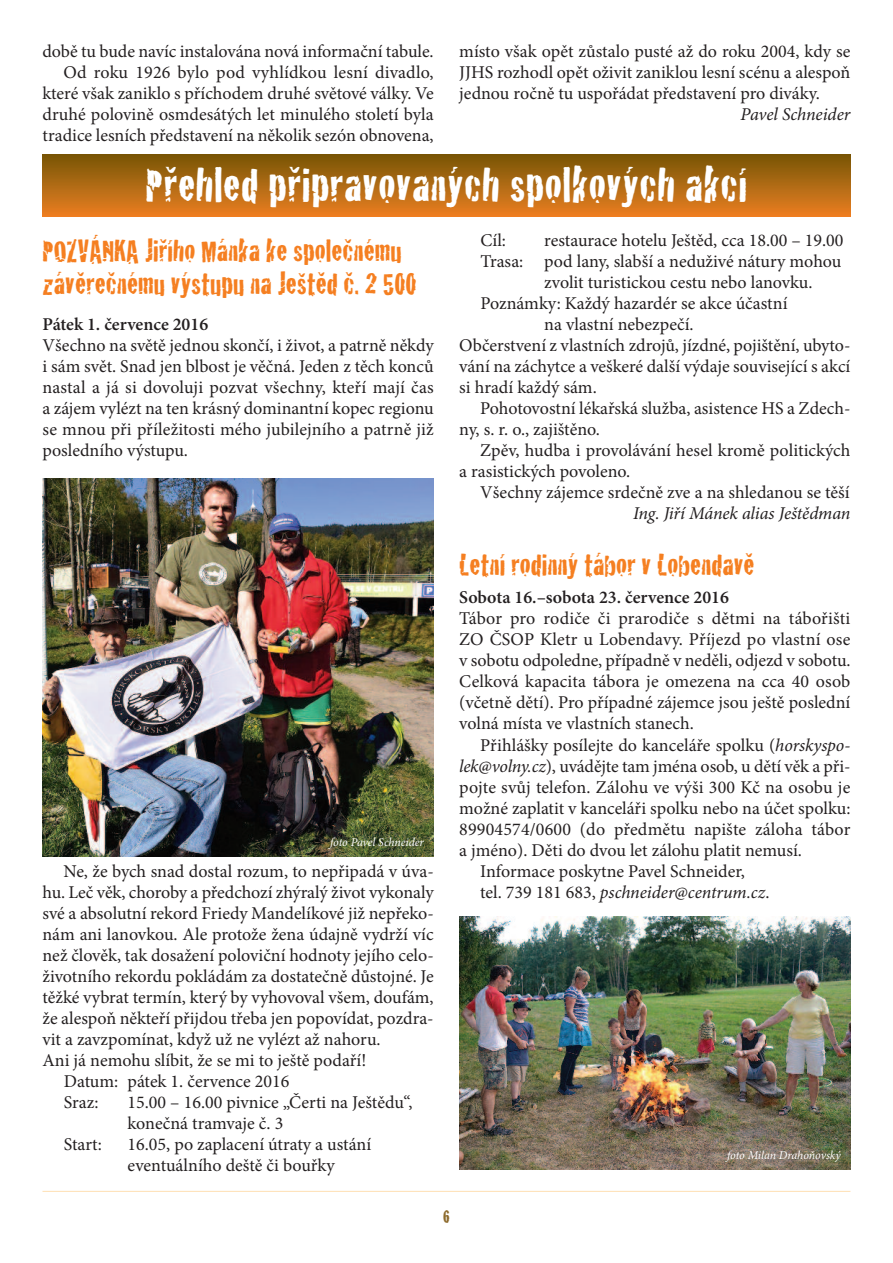
<style>
.page{position:relative;width:893px;height:1263px;background:#fff}
.page>*{position:absolute;margin:0;border:0;box-sizing:border-box;transform-origin:0 0}
.t1{font:49.5px "Cracked";letter-spacing:.01em;color:#fff}
.t2{font:31.5px/33px "Cracked";color:#f57f21}
.t3{font:18px/21px "Minion Pro";color:#231f20;text-align:justify}
.t4{font:italic 18px "Minion Pro";letter-spacing:-.01em;color:#231f20}
.t5{font:600 18px "Minion Pro";color:#231f20}
.t6{font:18px "Cracked";color:#8d6b2d}
.t7{font:italic 12px "Minion Pro";letter-spacing:-.01em;color:#fff}
.s1{font-style:italic}
.s2{font-style:normal}
</style>
<div class="page">
<hr style="left:43px;top:1191px;width:807px;height:1px;background:#fedfb2">
<div style="left:43px;top:154px;width:807px;height:63px;background:linear-gradient(to bottom,#765505,#ec7f22)"></div>
<img style="left:43px;top:478px;width:391px;height:378px">
<img style="left:459px;top:917px;width:391px;height:252px">
<p class="t3" style="left:43px;top:43px;width:393px;text-align:right">době tu bude navíc instalována nová informační tabule.<br>Od roku 1926 bylo pod vyhlídkou lesní divadlo, které však zaniklo s příchodem druhé světové války. Ve druhé polovině osmdesátých let minulého století byla tradice lesních představení na několik sezón obnovena,</p>
<p class="t3" style="left:459px;top:43px;width:393px">místo však opět zůstalo pusté až do roku 2004, kdy se JJHS rozhodl opět oživit zaniklou lesní scénu a alespoň jednou ročně tu uspořádat představení pro diváky.</p>
<p class="t4" style="left:741px;top:108px;width:111px">Pavel Schneider</p>
<h1 class="t1" style="left:146px;top:160px;width:603px">Přehled připravovaných spolkových akcí</h1>
<h2 class="t2" style="left:43px;top:234px;width:376px">POZVÁNKA Jiřího Mánka ke společnému závěrečnému výstupu na Ještěd č. 2 500</h2>
<p class="t5" style="left:43px;top:318px;width:167px">Pátek 1. července 2016</p>
<p class="t3" style="left:43px;top:337px;width:393px">Všechno na světě jednou skončí, i život, a patrně někdy i sám svět. Snad jen blbost je věčná. Jeden z těch konců nastal a já si dovoluji pozvat všechny, kteří mají čas a zájem vylézt na ten krásný dominantní kopec regionu se mnou při příležitosti mého jubilejního a patrně již posledního výstupu.</p>
<p class="t7" style="left:330px;top:838px;width:95px">foto Pavel Schneider</p>
<p class="t3" style="left:64px;top:862px;width:372px">Ne, že bych snad dostal rozum, to nepřipadá v úva-</p>
<p class="t3" style="left:43px;top:883px;width:393px">hu. Leč věk, choroby a předchozí zhýralý život vykonaly</p>
<p class="t3" style="left:43px;top:904px;width:393px">své a absolutní rekord Friedy Mandelíkové již nepřeko-</p>
<p class="t3" style="left:43px;top:925px;width:393px">nám ani lanovkou. Ale protože žena údajně vydrží víc</p>
<p class="t3" style="left:43px;top:946px;width:393px">než člověk, tak dosažení poloviční hodnoty jejího celo-</p>
<p class="t3" style="left:43px;top:967px;width:393px">životního rekordu pokládám za dostatečně důstojné. Je</p>
<p class="t3" style="left:43px;top:988px;width:393px">těžké vybrat termín, který by vyhovoval všem, doufám,</p>
<p class="t3" style="left:43px;top:1009px;width:393px">že alespoň někteří přijdou třeba jen popovídat, pozdra-</p>
<p class="t3" style="left:43px;top:1030px;width:340px">vit a zavzpomínat, když už ne vylézt až nahoru.</p>
<p class="t3" style="left:43px;top:1051px;width:325px">Ani já nemohu slíbit, že se mi to ještě podaří!</p>
<p class="t3" style="left:64px;top:1072px;width:227px">Datum: pátek 1. července 2016</p>
<p class="t3" style="left:64px;top:1093px;width:36px">Sraz:</p>
<p class="t3" style="left:128px;top:1093px;width:287px">15.00 – 16.00 pivnice „Čerti na Ještědu“, konečná tramvaje č. 3</p>
<p class="t3" style="left:64px;top:1135px;width:40px">Start:</p>
<p class="t3" style="left:128px;top:1135px;width:245px">16.05, po zaplacení útraty a ustání eventuálního deště či bouřky</p>
<p class="t3" style="left:480px;top:232px;width:27px">Cíl:</p>
<p class="t3" style="left:544px;top:232px;width:301px">restaurace hotelu Ještěd, cca 18.00 – 19.00</p>
<p class="t3" style="left:480px;top:253px;width:362px">Trasa: pod lany, slabší a neduživé nátury mohou</p>
<p class="t3" style="left:544px;top:274px;width:270px">zvolit turistickou cestu nebo lanovku.</p>
<p class="t3" style="left:480px;top:295px;width:309px">Poznámky: Každý hazardér se akce účastní</p>
<p class="t3" style="left:544px;top:316px;width:151px">na vlastní nebezpečí.</p>
<p class="t3" style="left:459px;top:337px;width:393px">Občerstvení z vlastních zdrojů, jízdné, pojištění, ubyto-</p>
<p class="t3" style="left:459px;top:358px;width:393px">vání na záchytce a veškeré další výdaje související s akcí</p>
<p class="t3" style="left:459px;top:379px;width:139px">si hradí každý sám.</p>
<p class="t3" style="left:480px;top:400px;width:372px">Pohotovostní lékařská služba, asistence HS a Zdech-</p>
<p class="t3" style="left:459px;top:421px;width:142px">ny, s. r. o., zajištěno.</p>
<p class="t3" style="left:480px;top:442px;width:372px">Zpěv, hudba i provolávání hesel kromě politických</p>
<p class="t3" style="left:459px;top:463px;width:172px">a rasistických povoleno.</p>
<p class="t3" style="left:480px;top:484px;width:371px">Všechny zájemce srdečně zve a na shledanou se těší</p>
<p class="t4" style="left:633px;top:507px;width:219px">Ing. Jiří Mánek alias Ještědman</p>
<h2 class="t2" style="left:459px;top:548px;width:297px">Letní rodinný tábor v Lobendavě</h2>
<p class="t5" style="left:459px;top:591px;width:271px">Sobota 16.–sobota 23. července 2016</p>
<p class="t3" style="left:459px;top:610px;width:393px">Tábor pro rodiče či prarodiče s dětmi na tábořišti ZO ČSOP Kletr u Lobendavy. Příjezd po vlastní ose v sobotu odpoledne, případně v neděli, odjezd v sobotu.<br>Celková kapacita tábora je omezena na cca 40 osob (včetně dětí). Pro případné zájemce jsou ještě poslední volná místa ve vlastních stanech.</p>
<p class="t3" style="left:480px;top:736px;width:372px">Přihlášky posílejte do kanceláře spolku (<span class="s1">horskyspo-</span></p>
<p class="t3" style="left:459px;top:757px;width:393px"><span class="s1">lek@volny.cz</span>), uvádějte tam jména osob, u dětí věk a při-</p>
<p class="t3" style="left:459px;top:778px;width:393px">pojte svůj telefon. Zálohu ve výši 300 Kč na osobu je</p>
<p class="t3" style="left:459px;top:799px;width:393px">možné zaplatit v kanceláři spolku nebo na účet spolku:</p>
<p class="t3" style="left:459px;top:820px;width:393px">89904574/0600 (do předmětu napište záloha tábor</p>
<p class="t3" style="left:459px;top:841px;width:344px">a jméno). Děti do dvou let zálohu platit nemusí.</p>
<p class="t3" style="left:480px;top:862px;width:266px">Informace poskytne Pavel Schneider,</p>
<p class="t4" style="left:480px;top:885px;width:291px"><span class="s2">tel. 739 181 683,</span> pschneider@centrum.cz<span class="s2">.</span></p>
<p class="t7" style="left:727px;top:1151px;width:115px">foto Milan Drahoňovský</p>
<p class="t6" style="left:443px;top:1207px;width:8px">6</p>
</div>
